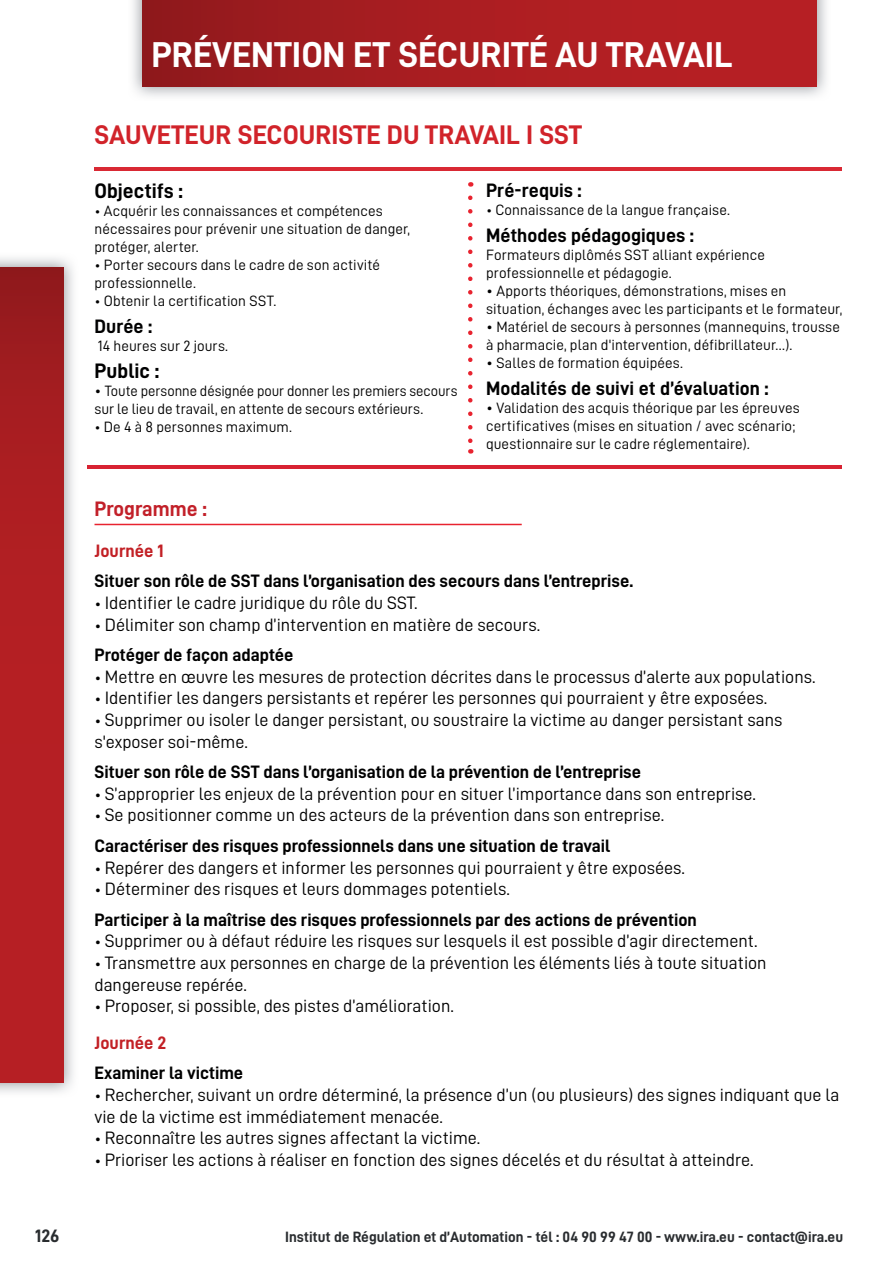
<style>
.page{position:relative;width:893px;height:1263px;background:#fff}
.page>*{position:absolute;margin:0;border:0;box-sizing:border-box;transform-origin:0 0}
.t1{font:36px "D DIN Bold";color:#fff}
.t2{font:27px "D DIN Bold";color:#d1232a}
.t3{font:21px "D DIN Bold";color:#000001}
.t4{font:21px "D DIN Bold";color:#c22029}
.t5{font:19.5px "D DIN Bold";color:#000001}
.t6{font:18px/21.6px "D DIN";color:#000001}
.t7{font:18px "D DIN Bold";color:#000001}
.t8{font:18px "D DIN Bold";color:#c22025}
.t9{font:18px "D DIN Bold";color:#292c2f}
.t10{font:15px/18px "D DIN";letter-spacing:.005em;color:#000001}
.t11{font:15px "D DIN Bold";color:#292c2f}
.s1{font-size:13.5px}
.s2{font-style:italic}
.s3{font-size:15px}
</style>
<div class="page">
<img style="left:133px;top:0;width:694px;height:97px">
<div style="left:143px;top:0;width:673px;height:87px;background:linear-gradient(to right,#941a1d,#bd2125)"></div>
<div style="left:0;top:267px;width:64px;height:816px;background:linear-gradient(to bottom,#a01c1f,#be2026)"></div>
<hr style="left:94px;top:167px;width:748px;height:3px;background:#d92934">
<hr style="left:87px;top:465px;width:755px;height:3px;background:#d82232">
<svg style="left:468px;top:198px;width:4px;height:256px"></svg>
<hr style="left:94px;top:524px;width:428px;height:1px;background:#e8232f">
<h1 class="t1" style="left:151px;top:35px;width:583px">PRÉVENTION ET SÉCURITÉ AU TRAVAIL</h1>
<h2 class="t2" style="left:94px;top:120px;width:489px">SAUVETEUR SECOURISTE DU TRAVAIL I SST</h2>
<p class="t3" style="left:94px;top:179px;width:90px">Objectifs :</p>
<p class="t10" style="left:94px;top:202px;width:317px"><span class="s1">•</span> Acquérir les connaissances et compétences nécessaires pour prévenir une situation de danger, protéger, alerter.</p>
<p class="t10" style="left:94px;top:256px;width:287px"><span class="s1">•</span> Porter secours dans le cadre de son activité professionnelle.</p>
<p class="t10" style="left:94px;top:292px;width:183px"><span class="s1">•</span> Obtenir la certification SST.</p>
<p class="t5" style="left:94px;top:316px;width:59px">Durée :</p>
<p class="t10" style="left:98px;top:337px;width:132px">14 heures sur 2 jours.</p>
<p class="t3" style="left:94px;top:359px;width:66px">Public :</p>
<p class="t10" style="left:94px;top:382px;width:364px">• Toute personne désignée pour donner les premiers secours sur le lieu de travail, en attente de secours extérieurs.</p>
<p class="t10" style="left:94px;top:418px;width:199px"><span class="s1">•</span> De 4 à 8 personnes maximum.</p>
<p class="t5" style="left:486px;top:180px;width:97px">Pré-requis :</p>
<p class="t10" style="left:486px;top:201px;width:246px"><span class="s1">•</span> Connaissance de la langue française.</p>
<p class="t5" style="left:486px;top:225px;width:209px">Méthodes pédagogiques :</p>
<p class="t10" style="left:486px;top:246px;width:280px">Formateurs diplômés SST alliant expérience professionnelle et pédagogie.</p>
<p class="t10" style="left:486px;top:282px;width:358px">• Apports théoriques, démonstrations, mises en situation, échanges avec les participants et le formateur,</p>
<p class="t10" style="left:486px;top:318px;width:355px">• Matériel de secours à personnes (mannequins, trousse à pharmacie, plan d'intervention, défibrillateur...).</p>
<p class="t10" style="left:486px;top:354px;width:199px">• Salles de formation équipées.</p>
<p class="t5" style="left:486px;top:378px;width:284px">Modalités de suivi et d’évaluation :</p>
<p class="t10" style="left:486px;top:399px;width:315px">• Validation des acquis théorique par les épreuves certificatives (mises en situation / avec scénario; questionnaire sur le cadre réglementaire)<span class="s2">.</span></p>
<p class="t4" style="left:94px;top:497px;width:114px">Programme :</p>
<p class="t8" style="left:94px;top:541px;width:71px">Journée 1</p>
<p class="t7" style="left:94px;top:571px;width:540px">Situer son rôle de SST dans l’organisation des secours dans l’entreprise.</p>
<p class="t6" style="left:94px;top:592px;width:325px"><span class="s3">•</span> Identifier le cadre juridique du rôle du SST.</p>
<p class="t6" style="left:94px;top:613px;width:447px"><span class="s3">•</span> Délimiter son champ d’intervention en matière de secours.</p>
<p class="t7" style="left:95px;top:645px;width:200px">Protéger de façon adaptée</p>
<p class="t6" style="left:94px;top:665px;width:723px"><span class="s3">•</span> Mettre en œuvre les mesures de protection décrites dans le processus d’alerte aux populations.</p>
<p class="t6" style="left:94px;top:687px;width:674px"><span class="s3">•</span> Identifier les dangers persistants et repérer les personnes qui pourraient y être exposées.</p>
<p class="t6" style="left:94px;top:709px;width:689px"><span class="s3">•</span> Supprimer ou isoler le danger persistant, ou soustraire la victime au danger persistant sans s'exposer soi-même.</p>
<p class="t7" style="left:95px;top:762px;width:548px">Situer son rôle de SST dans l’organisation de la prévention de l’entreprise</p>
<p class="t6" style="left:94px;top:782px;width:663px"><span class="s3">•</span> S’approprier les enjeux de la prévention pour en situer l’importance dans son entreprise.</p>
<p class="t6" style="left:94px;top:804px;width:571px"><span class="s3">•</span> Se positionner comme un des acteurs de la prévention dans son entreprise.</p>
<p class="t7" style="left:95px;top:836px;width:517px">Caractériser des risques professionnels dans une situation de travail</p>
<p class="t6" style="left:94px;top:856px;width:592px"><span class="s3">•</span> Repérer des dangers et informer les personnes qui pourraient y être exposées.</p>
<p class="t6" style="left:94px;top:878px;width:417px"><span class="s3">•</span> Déterminer des risques et leurs dommages potentiels.</p>
<p class="t7" style="left:95px;top:910px;width:604px">Participer à la maîtrise des risques professionnels par des actions de prévention</p>
<p class="t6" style="left:94px;top:930px;width:665px"><span class="s3">•</span> Supprimer ou à défaut réduire les risques sur lesquels il est possible d’agir directement.</p>
<p class="t6" style="left:94px;top:952px;width:674px"><span class="s3">•</span> Transmettre aux personnes en charge de la prévention les éléments liés à toute situation dangereuse repérée.</p>
<p class="t6" style="left:94px;top:995px;width:361px"><span class="s3">•</span> Proposer, si possible, des pistes d’amélioration.</p>
<p class="t8" style="left:95px;top:1033px;width:73px">Journée 2</p>
<p class="t7" style="left:95px;top:1063px;width:150px">Examiner la victime</p>
<p class="t6" style="left:94px;top:1084px;width:746px"><span class="s3">•</span> Rechercher, suivant un ordre déterminé, la présence d’un (ou plusieurs) des signes indiquant que la vie de la victime est immédiatement menacée.</p>
<p class="t6" style="left:94px;top:1127px;width:387px"><span class="s3">•</span> Reconnaître les autres signes affectant la victime.</p>
<p class="t6" style="left:94px;top:1148px;width:661px"><span class="s3">•</span> Prioriser les actions à réaliser en fonction des signes décelés et du résultat à atteindre.</p>
<p class="t9" style="left:35px;top:1225px;width:26px">126</p>
<p class="t11" style="left:285px;top:1228px;width:559px">Institut de Régulation et d’Automation - tél : 04 90 99 47 00 - www.ira.eu - contact@ira.eu</p>
</div>
